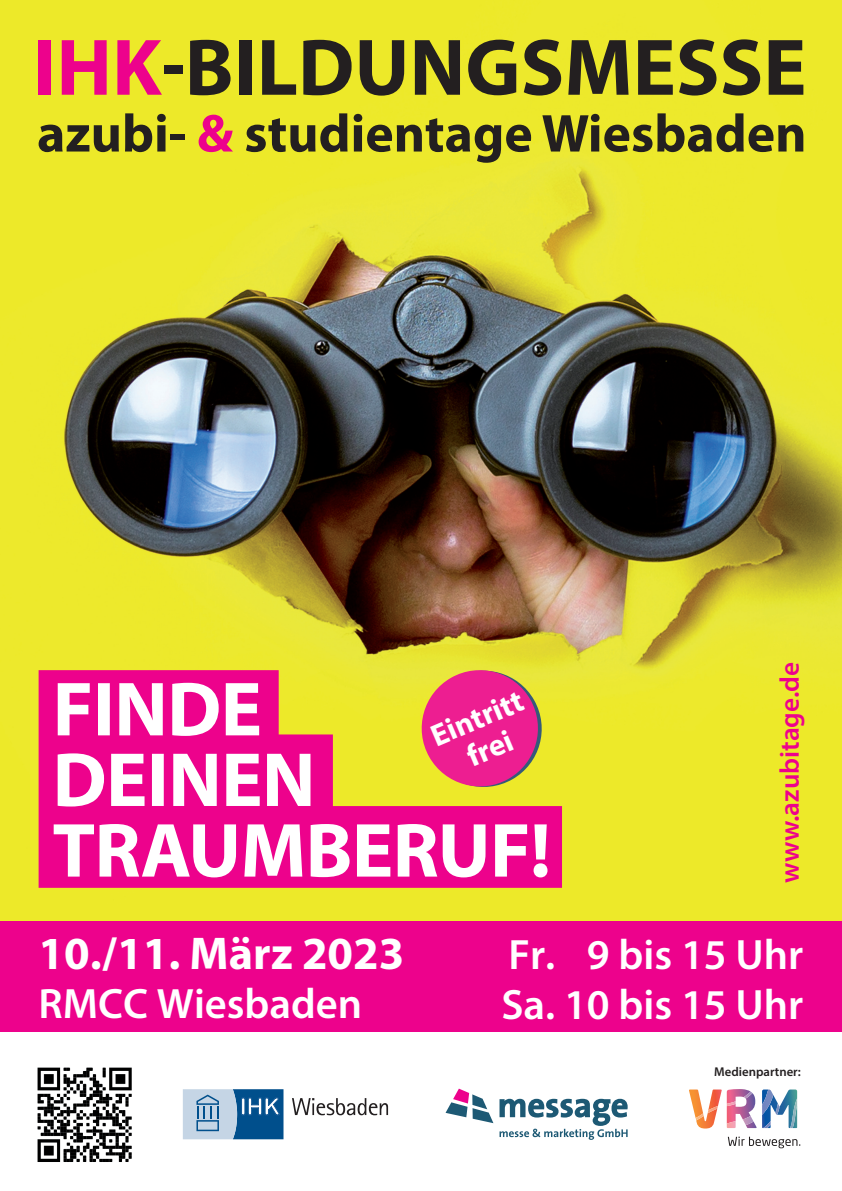
<style>
.page{position:relative;width:842px;height:1191px;background:#fff}
.page>*{position:absolute;margin:0;border:0;box-sizing:border-box;transform-origin:0 0}
.t1{font:700 46.1px "Myriad Pro";color:#fff}
.t2{font:600 42.6px/49.7px "Myriad Pro";color:#fff}
.t3{font:700 31px/32.9px "Myriad Pro";color:#fff;text-align:center}
.t4{font:600 27.2px "Myriad Pro";color:#ed028c}
.t5{font:600 12.8px "Myriad Pro";color:#231f20}
</style>
<div class="page">
<img style="left:0;top:0;width:842px;height:921px">
<div style="left:39px;top:40px;width:12px;height:55px;background:#ed028c"></div>
<svg style="left:62px;top:40px;width:45px;height:55px"></svg>
<svg style="left:117px;top:40px;width:45px;height:55px"></svg>
<svg style="left:190px;top:40px;width:41px;height:55px"></svg>
<div style="left:239px;top:40px;width:12px;height:55px;background:#231f20"></div>
<svg style="left:262px;top:40px;width:34px;height:55px"></svg>
<svg style="left:303px;top:40px;width:49px;height:55px"></svg>
<svg style="left:360px;top:40px;width:44px;height:56px"></svg>
<svg style="left:415px;top:40px;width:45px;height:55px"></svg>
<svg style="left:468px;top:40px;width:48px;height:55px"></svg>
<svg style="left:524px;top:39px;width:37px;height:57px"></svg>
<svg style="left:568px;top:40px;width:60px;height:55px"></svg>
<svg style="left:638px;top:40px;width:35px;height:55px"></svg>
<svg style="left:679px;top:39px;width:37px;height:57px"></svg>
<svg style="left:723px;top:39px;width:37px;height:57px"></svg>
<svg style="left:769px;top:40px;width:34px;height:55px"></svg>
<svg style="left:39px;top:125px;width:80px;height:27px"></svg>
<svg style="left:125px;top:113px;width:41px;height:39px"></svg>
<div style="left:170px;top:135px;width:14px;height:5px;background:#231f20"></div>
<div style="left:164px;top:66px;width:19px;height:8px;background:#231f20"></div>
<svg style="left:199px;top:115px;width:34px;height:37px"></svg>
<svg style="left:246px;top:113px;width:101px;height:39px"></svg>
<svg style="left:354px;top:114px;width:177px;height:49px"></svg>
<svg style="left:542px;top:113px;width:261px;height:39px"></svg>
<svg style="left:39px;top:670px;width:523px;height:218px"></svg>
<svg style="left:413px;top:662px;width:137px;height:133px"></svg>
<div style="left:0;top:921px;width:842px;height:110px;background:#ed028c"></div>
<svg style="left:446px;top:1088px;width:47px;height:35px"></svg>
<svg style="left:499px;top:1098px;width:129px;height:41px"></svg>
<svg style="left:183px;top:1089px;width:100px;height:50px"></svg>
<svg style="left:292px;top:1098px;width:96px;height:17px"></svg>
<svg style="left:728px;top:1136px;width:72px;height:12px"></svg>
<svg style="left:696px;top:1089px;width:101px;height:39px"></svg>
<img style="left:37px;top:1067px;width:95px;height:95px">
<p class="t1" style="left:39px;top:923px;width:367px">10./11. März 2023</p>
<p class="t2" style="left:39px;top:978px;width:325px">RMCC Wiesbaden</p>
<p class="t3" style="left:425px;top:721px;width:99px;rotate:-23deg">Eintritt frei</p>
<p class="t4" style="left:772px;top:883px;width:222px;rotate:-90deg">www.azubitage.de</p>
<p class="t2" style="left:501px;top:928px;width:303px">Fr. 9 bis 15 Uhr<br>Sa. 10 bis 15 Uhr</p>
<p class="t5" style="left:714px;top:1064px;width:88px">Medienpartner:</p>
</div>
